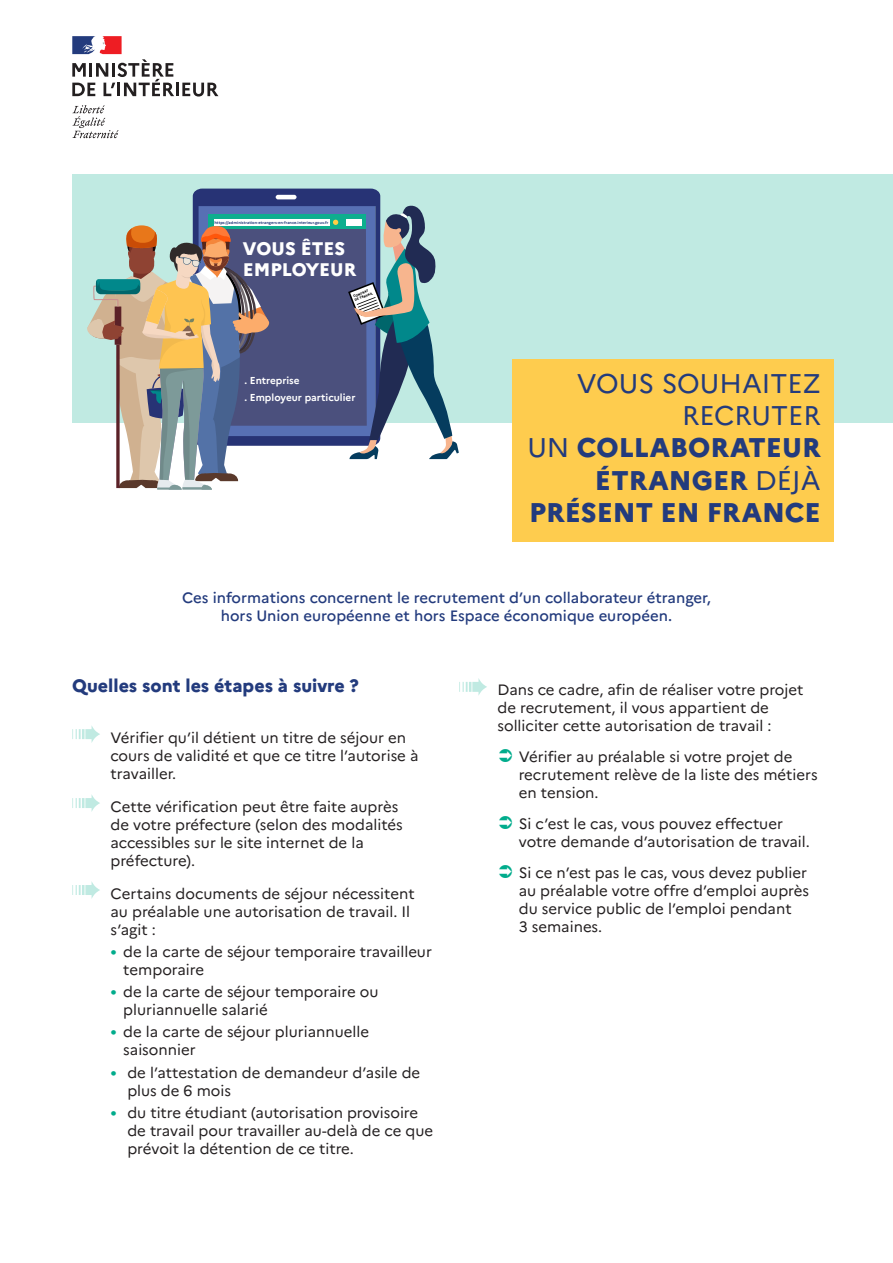
<style>
.page{position:relative;width:893px;height:1263px;background:#fff}
.page>*{position:absolute;margin:0;border:0;box-sizing:border-box;transform-origin:0 0}
.TITRE{font:800 27px/32.4px "Marianne";color:#233b7d;text-align:right}
.t1{font:800 18.15px/21.1px "Marianne";color:#fff}
.t2{font:800 18px "Marianne";color:#233b7d}
.puce_verte{font:15px/18px "Marianne";color:#231f20}
.t3{font:500 15px/18px "Marianne";color:#233b7d;text-align:center}
.t4{font:700 10.05px "Marianne";color:#fff}
.t5{font:700 4.05px "Marianne";color:#233b7d}
.t6{font:800 3.15px/3.8px "Marianne";color:#000}
.s1{font-weight:400}
.s2{font-size:18px;color:#00ac8c}
</style>
<div class="page">
<div style="left:72px;top:174px;width:821px;height:249px;background:#c0eae2"></div>
<div style="left:193px;top:189px;width:187px;height:15px;background:#273375"></div>
<hr style="left:276px;top:195px;width:21px;height:4px;background:#fff;border-radius:2px">
<svg style="left:87px;top:204px;width:372px;height:286px"></svg>
<svg style="left:72px;top:725px;width:28px;height:18px"></svg>
<svg style="left:72px;top:794px;width:28px;height:18px"></svg>
<svg style="left:72px;top:881px;width:28px;height:18px"></svg>
<svg style="left:459px;top:678px;width:28px;height:17px"></svg>
<div style="left:512px;top:360px;width:321px;height:182px;background:#fecc4e"></div>
<svg style="left:72px;top:105px;width:47px;height:33px"></svg>
<svg style="left:72px;top:36px;width:146px;height:61px"></svg>
<p class="t5" style="left:214px;top:220px;width:116px">https://administration-etrangers-en-france.interieur.gouv.fr</p>
<p class="t1" style="left:243px;top:238px;width:115px">VOUS ÊTES<br>EMPLOYEUR</p>
<p class="t6" style="left:353px;top:295px;width:21px;rotate:-21deg">CONTRAT<br>DE TRAVAIL</p>
<p class="t4" style="left:244px;top:374px;width:57px">. Entreprise</p>
<p class="t4" style="left:244px;top:392px;width:113px">. Employeur particulier</p>
<p class="TITRE" style="left:527px;top:367px;width:295px"><span class="s1">VOUS SOUHAITEZ<br>RECRUTER<br>UN</span> COLLABORATEUR<br>ÉTRANGER <span class="s1">DÉJÀ<br></span>PRÉSENT EN FRANCE</p>
<p class="t3" style="left:182px;top:589px;width:530px">Ces informations concernent le recrutement d’un collaborateur étranger, hors Union européenne et hors Espace économique européen.</p>
<p class="t2" style="left:72px;top:674px;width:288px">Quelles sont les étapes à suivre ?</p>
<p class="puce_verte" style="left:111px;top:728px;width:309px">Vérifier qu’il détient un titre de séjour en cours de validité et que ce titre l’autorise à travailler.</p>
<p class="puce_verte" style="left:111px;top:797px;width:294px">Cette vérification peut être faite auprès de votre préfecture (selon des modalités accessibles sur le site internet de la préfecture).</p>
<p class="puce_verte" style="left:111px;top:884px;width:306px">Certains documents de séjour nécessitent au préalable une autorisation de travail. Il s’agit :</p>
<p class="puce_verte" style="left:123px;top:942px;width:310px;text-indent:-13px"><span class="s2">•</span> de la carte de séjour temporaire travailleur temporaire</p>
<p class="puce_verte" style="left:123px;top:983px;width:257px;text-indent:-13px"><span class="s2">•</span> de la carte de séjour temporaire ou pluriannuelle salarié</p>
<p class="puce_verte" style="left:123px;top:1023px;width:247px;text-indent:-13px"><span class="s2">•</span> de la carte de séjour pluriannuelle saisonnier</p>
<p class="puce_verte" style="left:127px;top:1063px;width:294px;text-indent:-17px"><span class="s2">•</span> de l’attestation de demandeur d’asile de plus de 6 mois</p>
<p class="puce_verte" style="left:127px;top:1103px;width:307px;text-indent:-17px"><span class="s2">•</span> du titre étudiant (autorisation provisoire de travail pour travailler au-delà de ce que prévoit la détention de ce titre.</p>
<p class="puce_verte" style="left:497px;top:681px;width:307px">Dans ce cadre, afin de réaliser votre projet de recrutement, il vous appartient de solliciter cette autorisation de travail :</p>
<p class="puce_verte" style="left:519px;top:748px;width:301px">Vérifier au préalable si votre projet de recrutement relève de la liste des métiers en tension.</p>
<p class="puce_verte" style="left:519px;top:815px;width:293px">Si c’est le cas, vous pouvez effectuer votre demande d’autorisation de travail.</p>
<p class="puce_verte" style="left:519px;top:863px;width:292px">Si ce n’est pas le cas, vous devez publier au préalable votre offre d’emploi auprès du service public de l’emploi pendant<br>3 semaines.</p>
</div>
